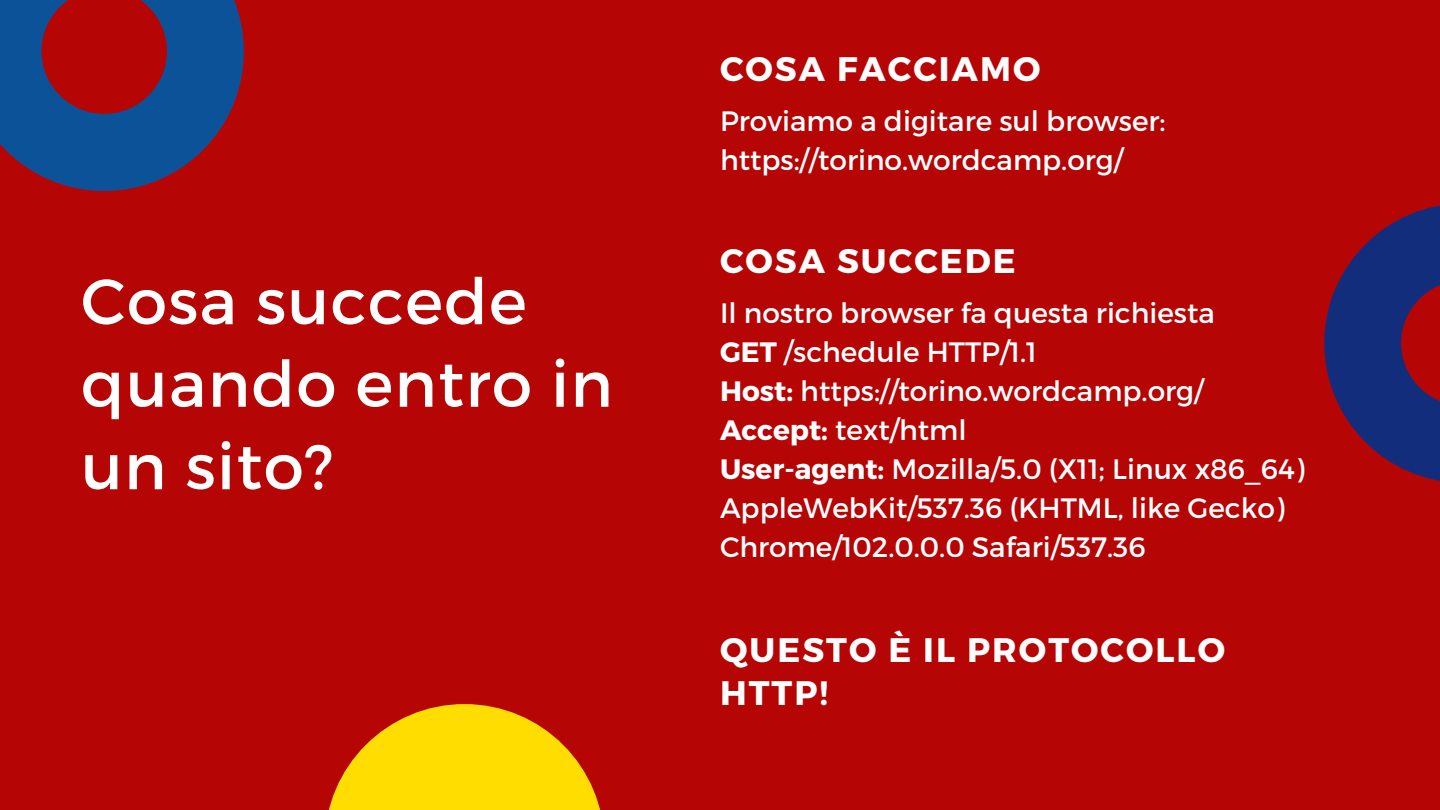
<style>
.page{position:relative;width:1440px;height:810px;background:#b60505}
.page>*{position:absolute;margin:0;border:0;box-sizing:border-box;transform-origin:0 0}
.t1{font:64px/82.5px "Montserrat";letter-spacing:.02em;color:#fff}
.t2{font:700 34px/43.5px "Montserrat";letter-spacing:.06em;color:#fff}
.t3{font:28px/39px "Montserrat";color:#fff}
.s1{font-weight:700}
</style>
<div class="page">
<svg style="left:0;top:0;width:244px;height:191px;fill:#0c5298"></svg>
<svg style="left:329px;top:704px;width:271px;height:106px;fill:#fd0"></svg>
<svg style="left:1324px;top:205px;width:116px;height:276px;fill:#132d7d"></svg>
<h1 class="t1" style="left:81px;top:257px;width:533px">Cosa succede quando entro in un sito?</h1>
<p class="t2" style="left:720px;top:46px;width:322px">COSA FACCIAMO</p>
<p class="t3" style="left:720px;top:100px;width:447px">Proviamo a digitare sul browser: https://torino.wordcamp.org/</p>
<p class="t2" style="left:720px;top:237px;width:297px">COSA SUCCEDE</p>
<p class="t3" style="left:720px;top:292px;width:586px">Il nostro browser fa questa richiesta<br><span class="s1">GET</span> /schedule HTTP/1.1<br><span class="s1">Host:</span> https://torino.wordcamp.org/ <span class="s1">Accept:</span> text/html<br><span class="s1">User-agent:</span> Mozilla/5.0 (X11; Linux x86_64)<br>AppleWebKit/537.36 (KHTML, like Gecko)<br>Chrome/102.0.0.0 Safari/537.36</p>
<p class="t2" style="left:720px;top:626px;width:507px">QUESTO È IL PROTOCOLLO<br>HTTP!</p>
</div>
